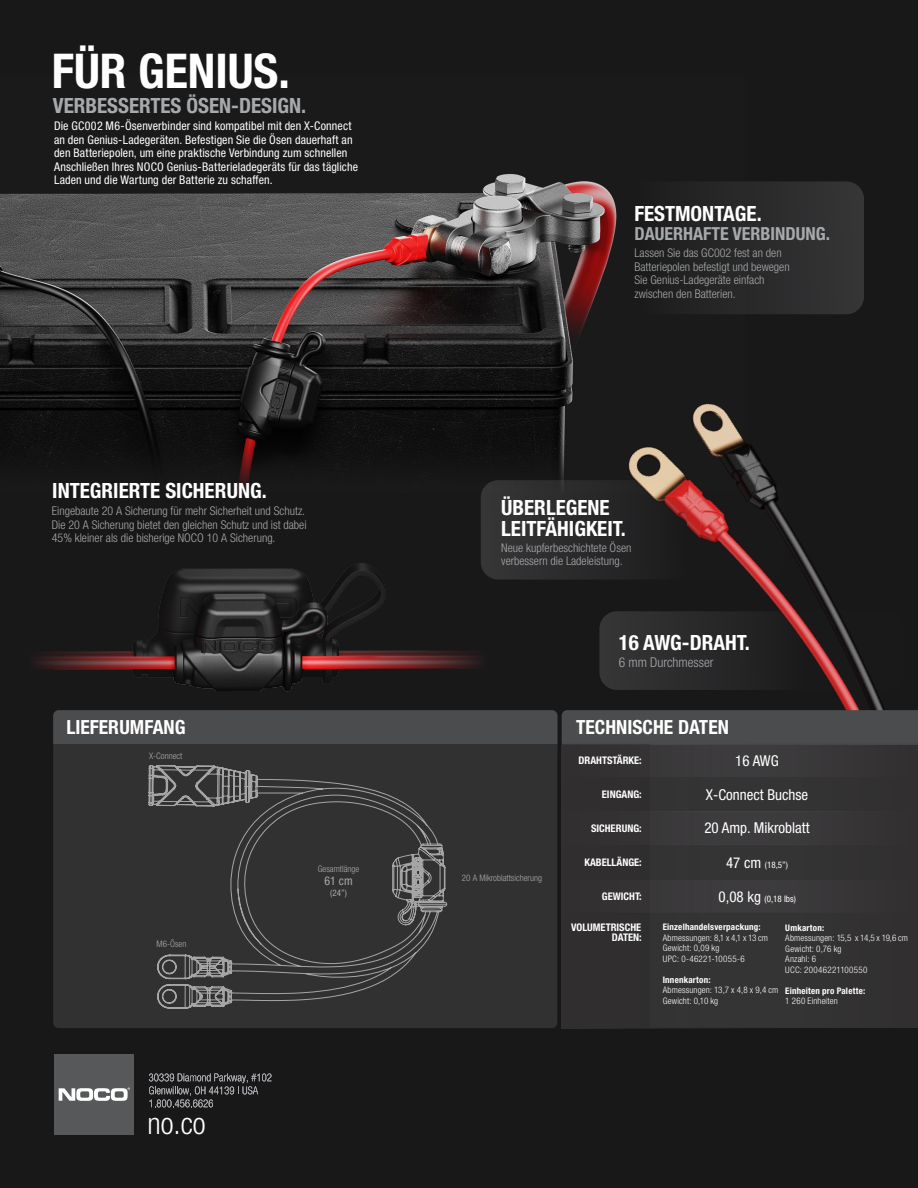
<style>
.page{position:relative;width:918px;height:1188px;background:#191819}
.page>*{position:absolute;margin:0;border:0;box-sizing:border-box;transform-origin:0 0}
.t1{font:700 condensed 48px "Helvetica Neue LTW1 G";color:#fff}
.t2{font:300 condensed 30px "Helvetica Neue LT Std";color:#fff}
.t3{font:700 condensed 21px/21px "Helvetica Neue LTW1 G";color:#fff}
.t4{font:700 condensed 21px "Helvetica Neue LTW1 G";color:#a7aaac}
.t5{font:700 condensed 19.5px "Helvetica Neue LTW1 G";color:#fff}
.t6{font:700 condensed 18px "Helvetica Neue LTW1 G";color:#a7aaac}
.t7{font:condensed 15px "Helvetica Neue LTW1 G";color:#fff}
.t8{font:300 condensed 13.5px "Helvetica Neue LTW1 G";color:#a7aaac}
.t9{font:300 condensed 12px/13.5px "Helvetica Neue LTW1 G";color:#a7aaac}
.t10{font:condensed 12px/13.5px "Helvetica Neue LTW1 G";letter-spacing:.005em;color:#fff}
.t11{font:condensed 12px "Helvetica Neue LTW1 G";color:#a7aaac}
.t12{font:700 condensed 10.5px/10.5px "Helvetica Neue LTW1 G";color:#fff;text-align:right}
.t13{font:300 condensed 9px "Helvetica Neue LTW1 G";letter-spacing:.015em;color:#fff}
.t14{font:700 condensed 9px "Helvetica Neue LTW1 G";letter-spacing:.02em;color:#fff}
.t15{font:300 condensed 9px "Helvetica Neue LTW1 G";color:#a7aaac}
.t16{font:300 condensed 9px "Helvetica Neue LTW1 G";letter-spacing:.035em;color:#fff}
.t17{font:condensed 9px "Helvetica Neue LTW1 G";color:#fff}
.t18{font:condensed 9px "Helvetica Neue LTW1 G";color:#a7aaac}
.s1{font-size:15px}
</style>
<div class="page">
<img style="left:0;top:173px;width:538px;height:319px">
<svg style="left:532px;top:181px;width:332px;height:133px"></svg>
<svg style="left:149px;top:1074px;width:122px;height:33px"></svg>
<div style="left:54px;top:1054px;width:79px;height:80px;background:#57585a"></div>
<svg style="left:59px;top:1087px;width:71px;height:14px"></svg>
<div style="left:562px;top:745px;width:229px;height:283px;background:#312f30"></div>
<div style="left:689px;top:745px;width:229px;height:283px;background:#312f30"></div>
<svg style="left:53px;top:744px;width:504px;height:284px;background:#373738"></svg>
<img style="left:36px;top:563px;width:448px;height:129px">
<div style="left:481px;top:480px;width:304px;height:100px;background:#343334;border-radius:18px"></div>
<img style="left:524px;top:310px;width:394px;height:445px">
<div style="left:53px;top:710px;width:865px;height:34px;background:#4b4c4d"></div>
<p class="t1" style="left:52px;top:42px;width:240px">FÜR GENIUS.</p>
<p class="t4" style="left:53px;top:93px;width:255px">VERBESSERTES ÖSEN-DESIGN.</p>
<p class="t10" style="left:54px;top:119px;width:306px">Die GC002 M6-Ösenverbinder sind kompatibel mit den X-Connect an den Genius-Ladegeräten. Befestigen Sie die Ösen dauerhaft an den Batteriepolen, um eine praktische Verbindung zum schnellen Anschließen Ihres NOCO Genius-Batterieladegeräts für das tägliche Laden und die Wartung der Batterie zu schaffen.</p>
<p class="t3" style="left:52px;top:480px;width:216px">INTEGRIERTE SICHERUNG.</p>
<p class="t9" style="left:52px;top:504px;width:256px">Eingebaute 20 A Sicherung für mehr Sicherheit und Schutz.<br>Die 20 A Sicherung bietet den gleichen Schutz und ist dabei<br>45% kleiner als die bisherige NOCO 10 A Sicherung.</p>
<p class="t5" style="left:66px;top:715px;width:121px">LIEFERUMFANG</p>
<p class="t15" style="left:149px;top:751px;width:35px">X-Connect</p>
<p class="t15" style="left:157px;top:939px;width:31px">M6-Ösen</p>
<p class="t2" style="left:147px;top:1107px;width:60px">no.co</p>
<p class="t15" style="left:318px;top:864px;width:43px">Gesamtlänge</p>
<p class="t11" style="left:324px;top:874px;width:30px">61 cm</p>
<p class="t18" style="left:330px;top:887px;width:18px">(24”)</p>
<p class="t3" style="left:634px;top:203px;width:129px">FESTMONTAGE.</p>
<p class="t6" style="left:634px;top:222px;width:197px">DAUERHAFTE VERBINDUNG.</p>
<p class="t9" style="left:634px;top:246px;width:157px">Lassen Sie das GC002 fest an den<br>Batteriepolen befestigt und bewegen<br>Sie Genius-Ladegeräte einfach zwischen den Batterien.</p>
<p class="t3" style="left:501px;top:497px;width:126px">ÜBERLEGENE<br>LEITFÄHIGKEIT.</p>
<p class="t9" style="left:501px;top:541px;width:132px">Neue kupferbeschichtete Ösen verbessern die Ladeleistung.</p>
<p class="t3" style="left:619px;top:632px;width:133px">16 AWG-DRAHT.</p>
<p class="t8" style="left:619px;top:655px;width:96px">6 mm Durchmesser</p>
<p class="t5" style="left:576px;top:715px;width:154px">TECHNISCHE DATEN</p>
<p class="t15" style="left:462px;top:873px;width:82px">20 A Mikroblattsicherung</p>
<p class="t12" style="left:579px;top:755px;width:65px">DRAHTSTÄRKE:</p>
<p class="t7" style="left:735px;top:752px;width:45px">16 AWG</p>
<p class="t12" style="left:602px;top:789px;width:41px">EINGANG:</p>
<p class="t12" style="left:591px;top:823px;width:52px">SICHERUNG:</p>
<p class="t12" style="left:584px;top:857px;width:59px">KABELLÄNGE:</p>
<p class="t12" style="left:602px;top:891px;width:41px">GEWICHT:</p>
<p class="t12" style="left:571px;top:922px;width:72px">VOLUMETRISCHE<br>DATEN:</p>
<p class="t7" style="left:706px;top:785px;width:104px">X-Connect Buchse</p>
<p class="t7" style="left:704px;top:819px;width:107px">20 Amp. Mikroblatt</p>
<p class="t17" style="left:726px;top:859px;width:63px"><span class="s1">47 cm</span> (18,5”)</p>
<p class="t17" style="left:719px;top:893px;width:79px"><span class="s1">0,08 kg</span> (0,18 lbs)</p>
<p class="t14" style="left:663px;top:922px;width:99px">Einzelhandelsverpackung:</p>
<p class="t13" style="left:663px;top:932px;width:107px">Abmessungen: 8,1 x 4,1 x 13 cm</p>
<p class="t13" style="left:663px;top:943px;width:58px">Gewicht: 0,09 kg</p>
<p class="t16" style="left:663px;top:953px;width:84px">UPC: 0-46221-10055-6</p>
<p class="t14" style="left:663px;top:974px;width:49px">Innenkarton:</p>
<p class="t13" style="left:663px;top:985px;width:117px">Abmessungen: 13,7 x 4,8 x 9,4 cm</p>
<p class="t13" style="left:663px;top:995px;width:57px">Gewicht: 0,10 kg</p>
<p class="t14" style="left:785px;top:922px;width:40px">Umkarton:</p>
<p class="t13" style="left:785px;top:933px;width:124px">Abmessungen: 15,5 x 14,5 x 19,6 cm</p>
<p class="t13" style="left:785px;top:943px;width:58px">Gewicht: 0,76 kg</p>
<p class="t13" style="left:785px;top:954px;width:32px">Anzahl: 6</p>
<p class="t16" style="left:785px;top:964px;width:84px">UCC: 20046221100550</p>
<p class="t14" style="left:785px;top:985px;width:81px">Einheiten pro Palette:</p>
<p class="t13" style="left:785px;top:996px;width:54px">1 260 Einheiten</p>
</div>
